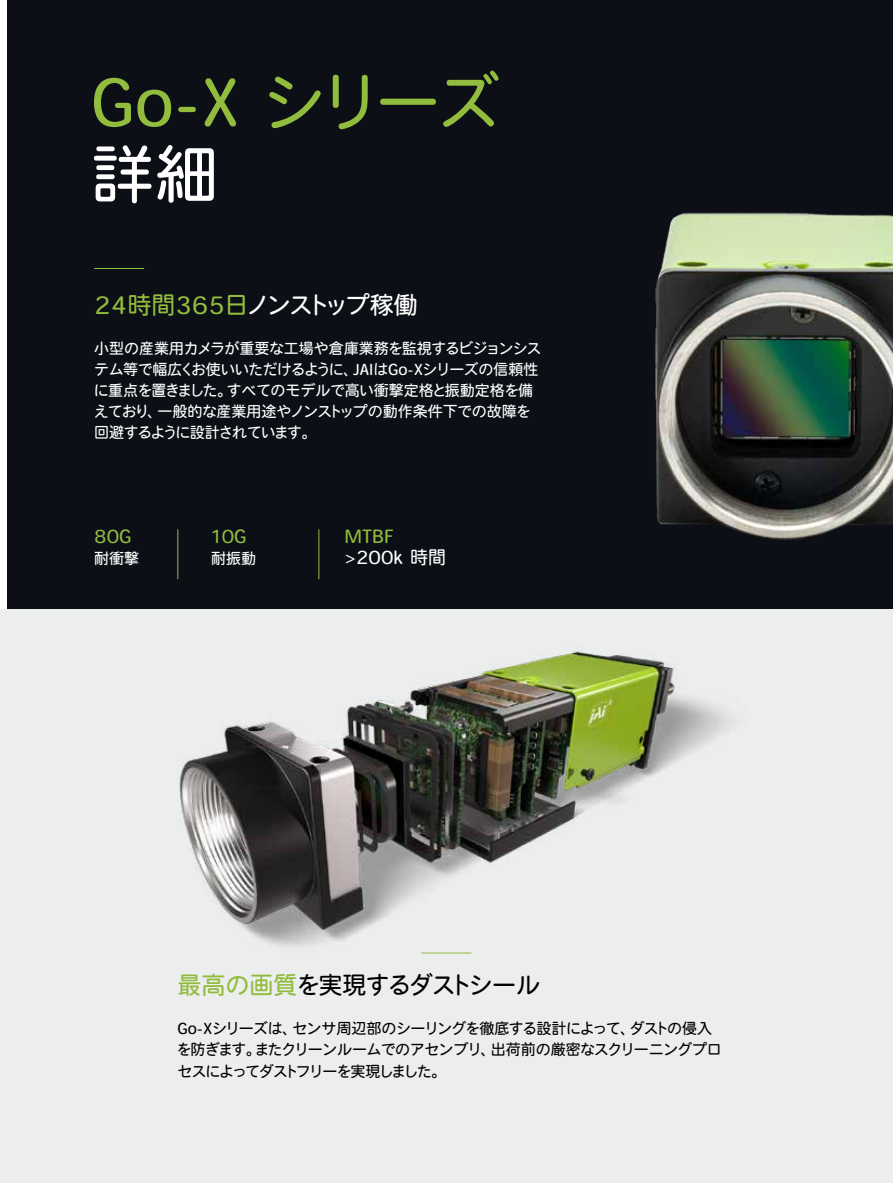
<style>
.page{position:relative;width:893px;height:1183px;background:#fff}
.page>*{position:absolute;margin:0;border:0;box-sizing:border-box;transform-origin:0 0}
.t1{font:63.75px "Heisei Maru Go Std W4";letter-spacing:-.075em;color:#91bc3e}
.t2{font:63.75px "Heisei Maru Go Std W4";color:#fff}
.t3{font:24px "Heisei Maru Go Std W4";letter-spacing:-.03em;color:#000}
.t4{font:24px "Heisei Maru Go Std W4";color:#91bc3e}
.t5{font:18px "Heisei Maru Go Std W4";color:#91bc3e}
.t6{font:18px "Heisei Maru Go Std W4";color:#fff}
.t7{font:15px/21px "Heisei Maru Go Std W4";letter-spacing:-.03em;color:#fff}
.t8{font:15px/21px "Heisei Maru Go Std W4";letter-spacing:-.06em;color:#000}
.s1{color:#fff}
.s2{color:#91bc3e}
</style>
<div class="page">
<div style="left:7px;top:0;width:886px;height:609px;background:#0c1016"></div>
<div style="left:0;top:609px;width:892px;height:573px;background:#eceded"></div>
<hr style="left:94px;top:268px;width:50px;height:1px;background:#91bc3e">
<img style="left:655px;top:212px;width:238px;height:328px">
<hr style="left:177px;top:529px;width:1px;height:50px;background:#91bc3e">
<hr style="left:318px;top:529px;width:1px;height:50px;background:#91bc3e">
<img style="left:179px;top:651px;width:553px;height:303px">
<h1 class="t1" style="left:91px;top:59px;width:410px">Go-X シリーズ</h1>
<h1 class="t2" style="left:91px;top:131px;width:129px">詳細</h1>
<h2 class="t4" style="left:94px;top:288px;width:325px">24時間365日<span class="s1">ノンストップ稼働</span></h2>
<p class="t7" style="left:94px;top:338px;width:449px">小型の産業用カメラが重要な工場や倉庫業務を監視するビジョンシステム等で幅広くお使いいただけるように、JAIはGo-Xシリーズの信頼性に重点を置きました。すべてのモデルで高い衝撃定格と振動定格を備えており、一般的な産業用途やノンストップの動作条件下での故障を回避するように設計されています。　</p>
<p class="t5" style="left:94px;top:524px;width:39px">80G</p>
<p class="t7" style="left:94px;top:547px;width:47px">耐衝撃</p>
<p class="t5" style="left:211px;top:524px;width:37px">10G</p>
<p class="t7" style="left:211px;top:547px;width:46px">耐振動</p>
<p class="t5" style="left:345px;top:524px;width:51px">MTBF</p>
<p class="t6" style="left:345px;top:545px;width:103px">&gt;200k 時間</p>
<h2 class="t3" style="left:177px;top:968px;width:364px"><span class="s2">最高の画質</span>を実現するダストシール</h2>
<p class="t8" style="left:177px;top:1018px;width:547px">Go-Xシリーズは、センサ周辺部のシーリングを徹底する設計によって、ダストの侵入を防ぎます。またクリーンルームでのアセンブリ、出荷前の厳密なスクリーニングプロセスによってダストフリーを実現しました。</p>
</div>
